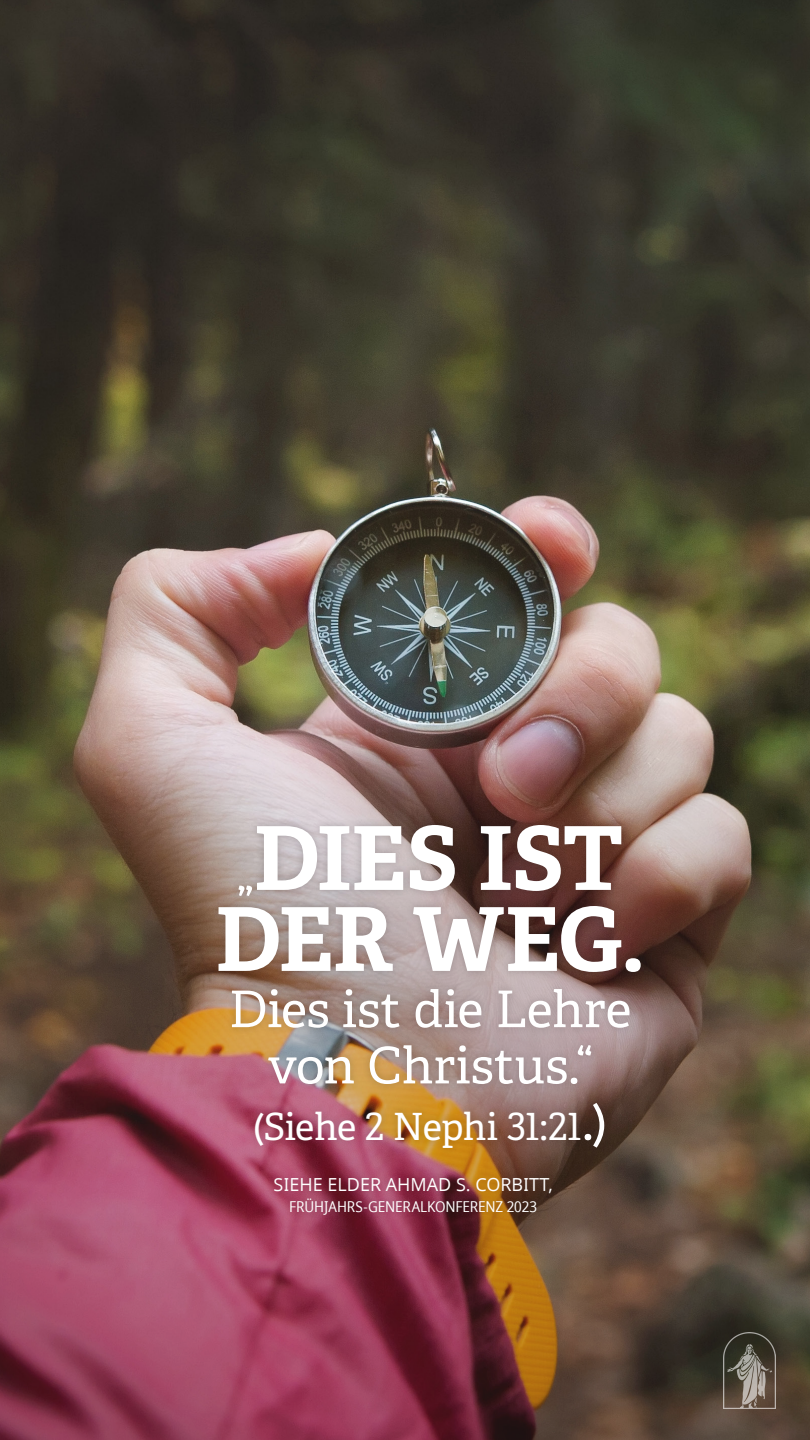
<style>
.page{position:relative;width:810px;height:1440px;background:#fff}
.page>*{position:absolute;margin:0;border:0;box-sizing:border-box;transform-origin:0 0}
.Pull_Quote_Corbitt{font:700 88.05px/81px "Helam Slablds Lat";letter-spacing:-.015em;color:#fff}
.Pull_Quote_Corbitt-2{font:50.55px/56.2px "Helam Slablds Lat";letter-spacing:-.005em;color:#fff;text-align:center}
.Pull_Quote_Corbitt-3{font:37.5px "Helam Slablds Lat";letter-spacing:-.02em;color:#fff}
.Side_QT_Citation_whi{font:18px "Dots Solidlds Lat";color:#fff}
.Side_QT_Citation_whi-2{font:15px "Dots Solid Condlds Lat";letter-spacing:-.005em;color:#fff}
.s1{font-weight:400;font-size:50.55px}
.s2{font-size:50.55px}
</style>
<div class="page">
<img style="left:0;top:0;width:810px;height:696px">
<img style="left:0;top:696px;width:810px;height:744px">
<div style="left:210px;top:817px;width:439px;height:405px;background:#231f20;opacity:.24"></div>
<img style="left:724px;top:1333px;width:51px;height:75px">
<p class="Pull_Quote_Corbitt" style="left:215px;top:817px;width:431px"><span class="s1">„</span>DIES IST<br>DER WEG.</p>
<p class="Pull_Quote_Corbitt-2" style="left:229px;top:980px;width:404px">Dies ist die Lehre von Christus.“</p>
<p class="Pull_Quote_Corbitt-3" style="left:253px;top:1097px;width:355px">(Siehe 2 Nephi 31:21<span class="s2">.)</span></p>
<p class="Side_QT_Citation_whi" style="left:274px;top:1172px;width:281px">SIEHE ELDER AHMAD S. CORBITT,</p>
<p class="Side_QT_Citation_whi-2" style="left:289px;top:1195px;width:249px">FRÜHJAHRS-GENERALKONFERENZ 2023</p>
</div>
